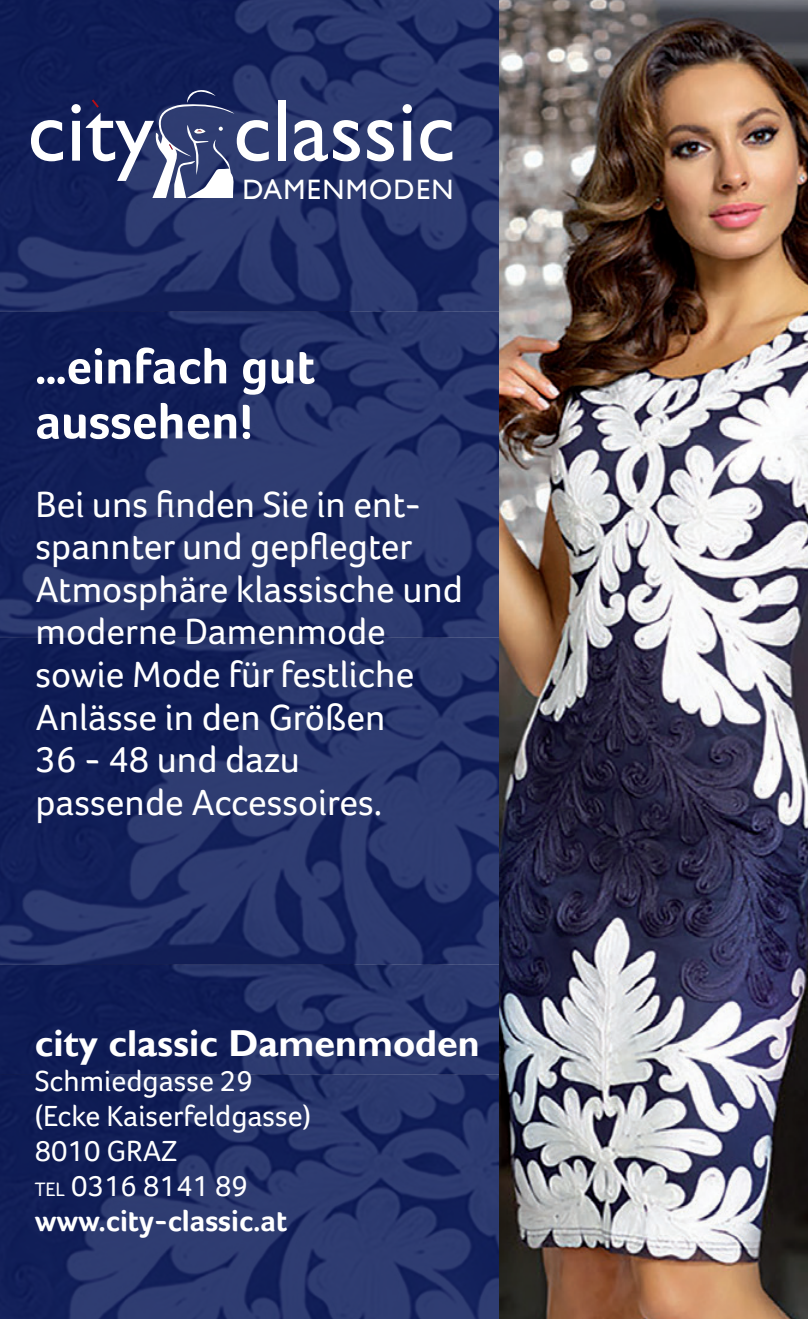
<style>
.page{position:relative;width:808px;height:1319px;background:#fff}
.page>*{position:absolute;margin:0;border:0;box-sizing:border-box;transform-origin:0 0}
.t1{font:88.5px "Gill Sans";color:#fff}
.t2{font:700 50px/55px "Foco";color:#fff}
.t3{font:37.5px/42.5px "Foco";color:#fff}
.t4{font:700 37.5px "Gill Sans";color:#fff}
.t5{font:30px/35px "Foco";color:#fff}
.t6{font:28px "Gill Sans";letter-spacing:.05em;color:#fff}
.s1{font-size:20px}
.s2{font-weight:700}
</style>
<div class="page">
<img style="left:0;top:0;width:808px;height:1318px">
<svg style="left:92px;top:99px;width:7px;height:9px"></svg>
<svg style="left:152px;top:90px;width:82px;height:108px"></svg>
<h1 class="t1" style="left:28px;top:79px;width:430px">city classic</h1>
<p class="t6" style="left:243px;top:173px;width:212px">DAMENMODEN</p>
<h2 class="t2" style="left:35px;top:338px;width:281px">…einfach gut aussehen!</h2>
<p class="t3" style="left:35px;top:482px;width:429px">Bei uns finden Sie in ent&shy;spannter und gepflegter<br>Atmosphäre klassische und moderne Damenmode sowie Mode für festliche<br>Anlässe in den Größen<br>36 - 48 und dazu<br>passende Accessoires.</p>
<p class="t4" style="left:35px;top:1020px;width:446px">city classic Damenmoden</p>
<p class="t5" style="left:35px;top:1062px;width:278px">Schmiedgasse 29 (Ecke Kaiserfeldgasse)<br>8010 GRAZ<br><span class="s1">TEL</span> 0316 8141 89 <span class="s2">www.city-classic.at</span></p>
</div>
